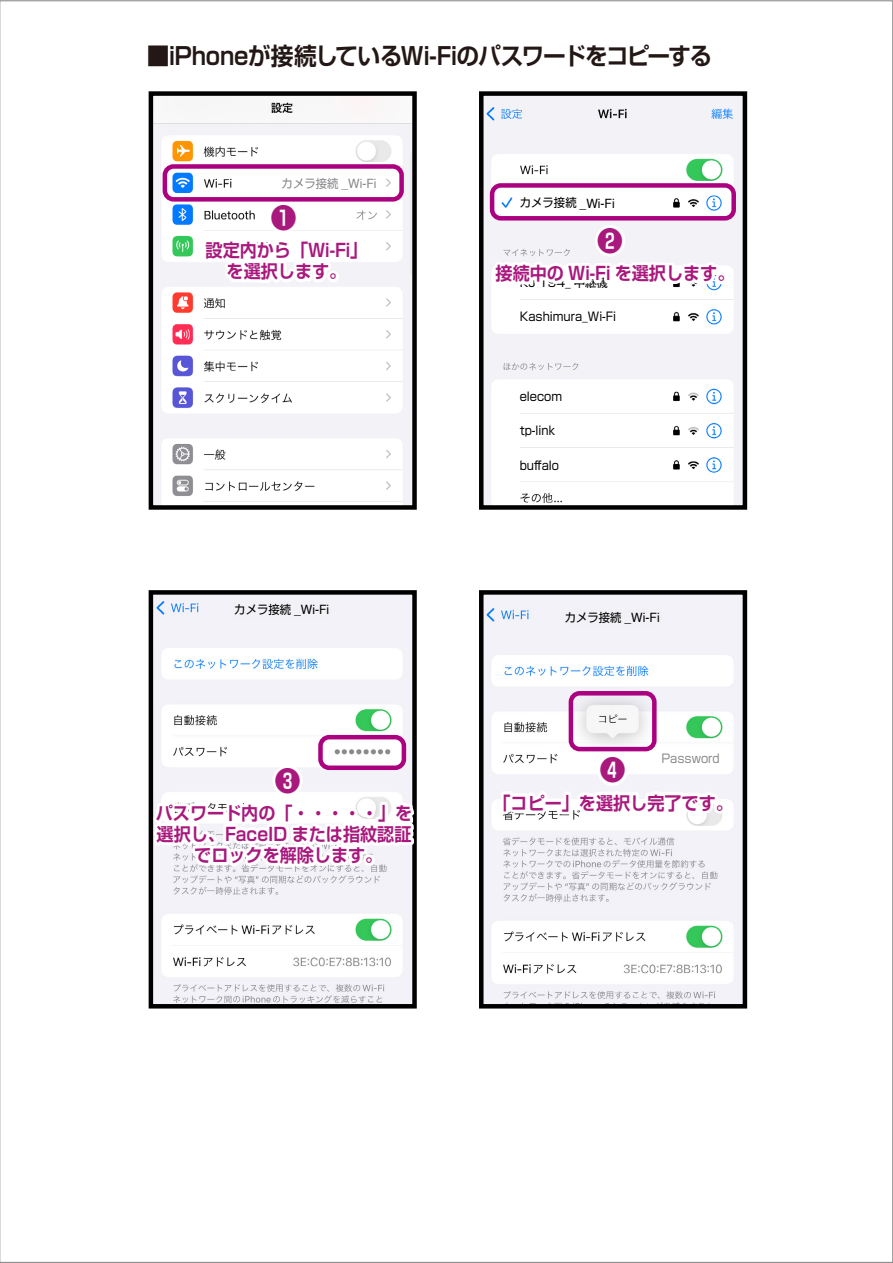
<style>
.page{position:relative;width:893px;height:1263px;background:#fff}
.page>*{position:absolute;margin:0;border:0;box-sizing:border-box;transform-origin:0 0}
.t1{font:700 27px "Shin Go Pro De";color:#a8187d;scale:.95 1}
.t2{font:700 24px "Shin Go Pro De";letter-spacing:-.03em;color:#231815;scale:.95 1}
.t3{font:700 18px/21px "Shin Go Pro De";color:#a8187d;text-align:center;scale:.95 1}
.t4{font:12.75px "Helvetica";color:#000;scale:.95 1}
.t5{font:12.75px "Helvetica";color:#89898d;scale:.95 1}
.t6{font:12px "Shin Go Pro";color:#000;scale:.95 1}
.t7{font:12px "Shin Go Pro";color:#89898d;scale:.95 1}
.s1{font-family:"Shin Go Pro";font-size:12px}
</style>
<div class="page">
<img style="left:154px;top:96px;width:258px;height:409px">
<div style="left:279px;top:175px;width:100px;height:17px;background:#fff"></div>
<img style="left:484px;top:96px;width:258px;height:409px">
<div style="left:518px;top:195px;width:100px;height:16px;background:#fff"></div>
<div style="left:518px;top:308px;width:119px;height:17px;background:#fff"></div>
<div style="left:518px;top:457px;width:119px;height:17px;background:#fff"></div>
<div style="left:518px;top:422px;width:119px;height:17px;background:#fff"></div>
<div style="left:518px;top:389px;width:119px;height:16px;background:#fff"></div>
<img style="left:154px;top:595px;width:258px;height:408px">
<div style="left:232px;top:601px;width:100px;height:17px;background:#f1f1f6"></div>
<img style="left:484px;top:595px;width:258px;height:408px">
<div style="left:562px;top:609px;width:100px;height:16px;background:#f1f1f6"></div>
<div style="left:149px;top:91px;width:268px;height:419px;border:4px solid #000"></div>
<div style="left:479px;top:91px;width:268px;height:419px;border:4px solid #000"></div>
<div style="left:149px;top:590px;width:268px;height:418px;border:4px solid #000"></div>
<div style="left:479px;top:590px;width:268px;height:418px;border:4px solid #000"></div>
<div style="left:163px;top:164px;width:241px;height:38px;border:4px solid #ab007f;border-radius:9px"></div>
<div style="left:490px;top:183px;width:246px;height:38px;border:4px solid #ab007f;border-radius:9px"></div>
<div style="left:318px;top:735px;width:88px;height:35px;border:4px solid #ab007f;border-radius:9px"></div>
<div style="left:569px;top:691px;width:88px;height:60px;border:4px solid #ab007f;border-radius:9px"></div>
<svg style="left:200px;top:117px;width:163px;height:174px"></svg>
<svg style="left:479px;top:222px;width:251px;height:96px"></svg>
<svg style="left:148px;top:762px;width:269px;height:111px"></svg>
<svg style="left:498px;top:736px;width:230px;height:84px"></svg>
<h2 class="t2" style="left:147px;top:36px;width:597px">■iPhoneが接続しているWi-Fiのパスワードをコピーする</h2>
<p class="t5" style="left:282px;top:173px;width:102px"><span class="s1">カメラ接続</span> _Wi-Fi</p>
<h1 class="t1" style="left:271px;top:196px;width:29px">❶</h1>
<p class="t3" style="left:206px;top:238px;width:172px">設定内から「Wi-Fi」を選択します。</p>
<p class="t4" style="left:234px;top:600px;width:102px"><span class="s1">カメラ接続</span> _Wi-Fi</p>
<h1 class="t1" style="left:275px;top:758px;width:29px">❸</h1>
<p class="t3" style="left:156px;top:800px;width:272px">パスワード内の「・・・・・」を選択し、FaceID または指紋認証でロックを解除します。</p>
<p class="t4" style="left:520px;top:193px;width:102px"><span class="s1">カメラ接続</span> _Wi-Fi</p>
<h1 class="t1" style="left:597px;top:219px;width:29px">❷</h1>
<p class="t3" style="left:496px;top:261px;width:253px">接続中の Wi-Fi を選択します。</p>
<p class="t6" style="left:520px;top:273px;width:94px">KJ-194_ 中継機</p>
<p class="t6" style="left:520px;top:307px;width:103px">Kashimura_Wi-Fi</p>
<p class="t6" style="left:520px;top:387px;width:46px">elecom</p>
<p class="t6" style="left:520px;top:420px;width:39px">tp-link</p>
<p class="t6" style="left:520px;top:455px;width:43px">buffalo</p>
<p class="t4" style="left:565px;top:607px;width:102px"><span class="s1">カメラ接続</span> _Wi-Fi</p>
<p class="t7" style="left:661px;top:749px;width:63px">Password</p>
<h1 class="t1" style="left:600px;top:748px;width:29px">❹</h1>
<p class="t3" style="left:493px;top:790px;width:254px">「コピー」を選択し完了です。</p>
</div>
